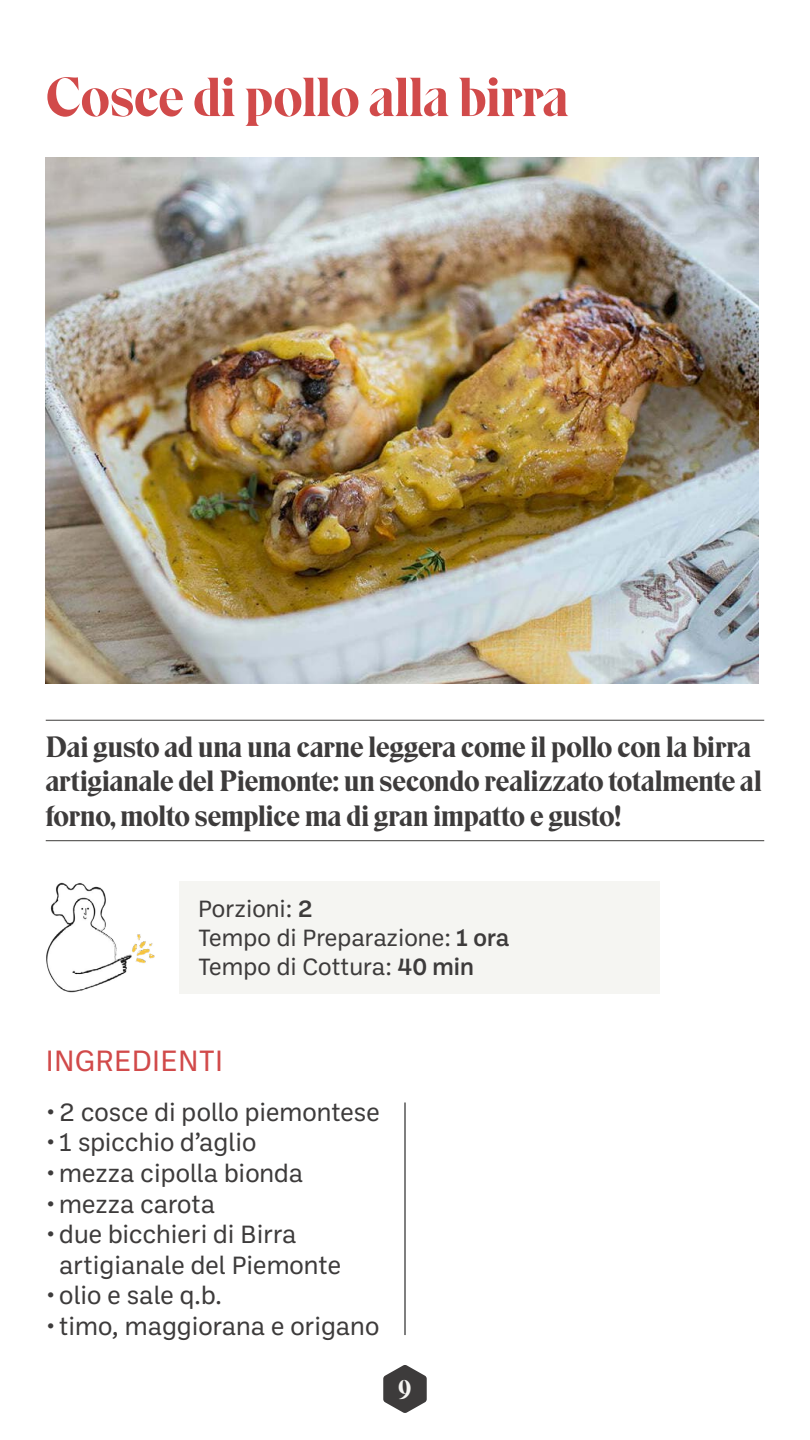
<style>
.page{position:relative;width:810px;height:1440px;background:#fff}
.page>*{position:absolute;margin:0;border:0;box-sizing:border-box;transform-origin:0 0}
.t1{font:54.75px "Eksell Display Large";letter-spacing:-.005em;color:#d14a4a}
.t2{font:30px "Ballinger";color:#d14a4a}
.t3{font:500 29.25px/34.5px "Eksell Display";letter-spacing:-.01em;color:#3d3b3b}
.t4{font:27px "Eksell Display Large";color:#f5f5f2}
.t5{font:25.5px/30.6px "Ballinger";color:#3d3b3b}
.t6{font:24px/28.8px "Ballinger";color:#3d3b3b}
.s1{font-weight:500}
</style>
<div class="page">
<svg style="left:383px;top:1365px;width:44px;height:48px"></svg>
<div style="left:179px;top:881px;width:481px;height:113px;background:#f5f5f2"></div>
<img style="left:46px;top:157px;width:713px;height:526px">
<hr style="left:405px;top:1102px;width:1px;height:233px;background:#000">
<img style="left:46px;top:882px;width:109px;height:111px">
<hr style="left:46px;top:720px;width:718px;height:1px;background:#3d3b3a">
<hr style="left:46px;top:840px;width:718px;height:1px;background:#3d3b3a">
<h1 class="t1" style="left:46px;top:66px;width:524px">Cosce di pollo alla birra</h1>
<p class="t3" style="left:46px;top:730px;width:718px">Dai gusto ad una una carne leggera come il pollo con la birra artigianale del Piemonte: un secondo realizzato totalmente al forno, molto semplice ma di gran impatto e gusto!</p>
<p class="t6" style="left:198px;top:894px;width:313px">Porzioni: <span class="s1">2<br></span>Tempo di Preparazione: <span class="s1">1 ora<br></span>Tempo di Cottura: <span class="s1">40 min</span></p>
<p class="t2" style="left:46px;top:1040px;width:179px">INGREDIENTI</p>
<p class="t5" style="left:46px;top:1096px;width:336px">•2 cosce di pollo piemontese</p>
<p class="t5" style="left:46px;top:1126px;width:212px">• 1 spicchio d’aglio</p>
<p class="t5" style="left:46px;top:1157px;width:259px">•mezza cipolla bionda</p>
<p class="t5" style="left:46px;top:1187px;width:171px">•mezza carota</p>
<p class="t5" style="left:59px;top:1218px;width:283px;text-indent:-13px">•due bicchieri di Birra artigianale del Piemonte</p>
<p class="t5" style="left:46px;top:1279px;width:178px">•olio e sale q.b.</p>
<p class="t5" style="left:46px;top:1310px;width:335px">•timo, maggiorana e origano</p>
<p class="t4" style="left:398px;top:1375px;width:15px">9</p>
</div>
